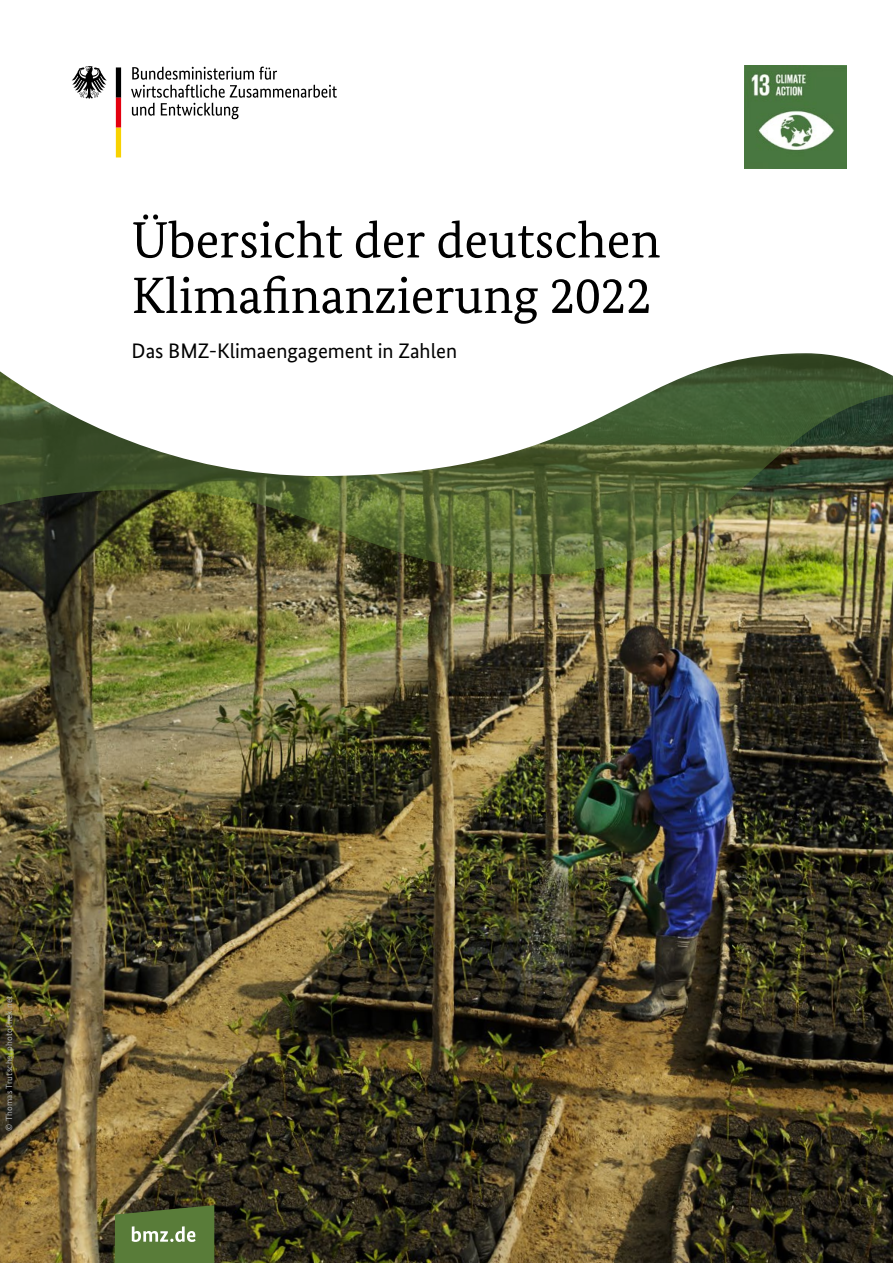
<style>
.page{position:relative;width:893px;height:1263px;background:#fff}
.page>*{position:absolute;margin:0;border:0;box-sizing:border-box;transform-origin:0 0}
.t1{font:51px/55.5px "Bundes Serif";color:#000}
.t2{font:21px "Bundes Sans";color:#000}
.t3{font:9px "Bundes Sans";letter-spacing:.025em;color:#b1b2b3}
</style>
<div class="page">
<img style="left:0;top:574px;width:893px;height:689px">
<img style="left:0;top:476px;width:893px;height:98px">
<svg style="left:0;top:353px;width:893px;height:123px"></svg>
<svg style="left:131px;top:67px;width:206px;height:52px"></svg>
<svg style="left:72px;top:66px;width:35px;height:33px"></svg>
<svg style="left:116px;top:67px;width:5px;height:90px"></svg>
<svg style="left:115px;top:1205px;width:99px;height:58px;background:#617e44"></svg>
<img style="left:744px;top:65px;width:103px;height:103px">
<p class="t1" style="left:132px;top:212px;width:530px">Übersicht der deutschen<br>Klimafinanzierung 2022</p>
<p class="t2" style="left:132px;top:338px;width:327px">Das BMZ-Klimaengagement in Zahlen</p>
<p class="t3" style="left:4px;top:1130px;width:137px;rotate:-90deg">© Thomas Trutschel photothek.net</p>
</div>
